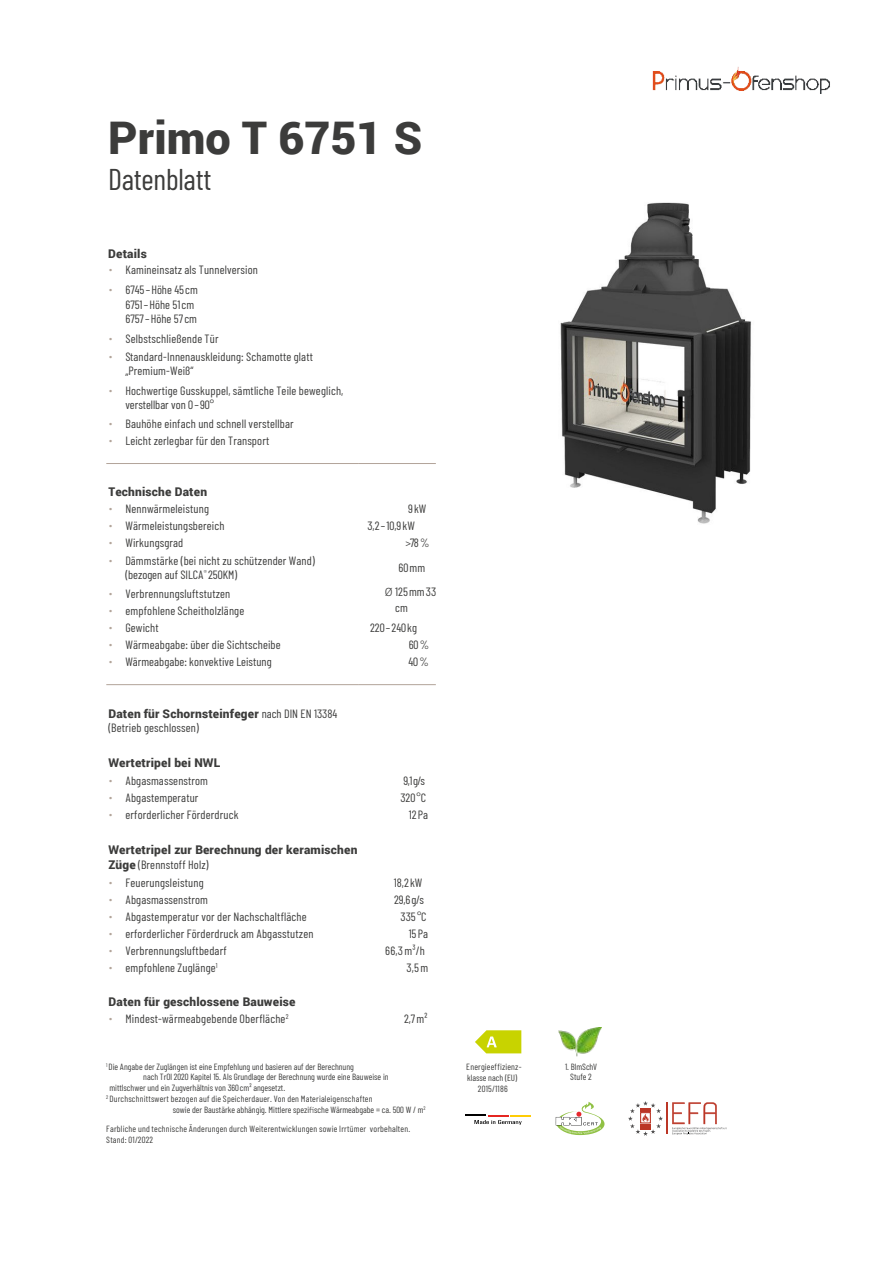
<style>
.page{position:relative;width:893px;height:1263px;background:#fff}
.page>*{position:absolute;margin:0;border:0;box-sizing:border-box;transform-origin:0 0}
.t1{font:900 45px "Roboto";color:#3c3c3b}
.t2{font:30px "Barlow Condensed";letter-spacing:-.01em;color:#3c3c3b}
.t3{font:12px/14.4px "Barlow Condensed";letter-spacing:.015em;color:#3c3c3b}
.t4{font:900 12px "Roboto";letter-spacing:.015em;color:#3c3c3b}
.t5{font:9px/10.1px "Barlow Condensed";color:#3c3c3b;text-align:center}
.t6{font:9px/10.8px "Barlow Condensed";letter-spacing:.02em;color:#3c3c3b}
.s1{font-family:"Brix Sans";font-weight:300;color:#b2a499}
.s2{font-family:"Brix Sans";font-weight:300}
.s3{font-family:"Barlow Condensed";font-weight:400}
.s4{font-family:"Roboto";font-weight:900}
</style>
<div class="page">
<hr style="left:106px;top:463px;width:253px;height:1px;background:#b2a499">
<hr style="left:359px;top:463px;width:77px;height:1px;background:#b2a499">
<hr style="left:106px;top:684px;width:253px;height:1px;background:#b2a499">
<hr style="left:359px;top:684px;width:77px;height:1px;background:#b2a499">
<svg style="left:475px;top:1030px;width:46px;height:23px"></svg>
<img style="left:558px;top:1028px;width:44px;height:28px">
<svg style="left:465px;top:1115px;width:66px;height:10px"></svg>
<svg style="left:556px;top:1102px;width:48px;height:33px"></svg>
<hr style="left:666px;top:1102px;width:1px;height:32px;background:#bb3626">
<svg style="left:672px;top:1102px;width:55px;height:33px"></svg>
<svg style="left:628px;top:1101px;width:35px;height:35px"></svg>
<img style="left:652px;top:67px;width:178px;height:27px">
<img style="left:560px;top:202px;width:191px;height:322px">
<h1 class="t1" style="left:108px;top:106px;width:316px">Primo T 6751 S</h1>
<h2 class="t2" style="left:108px;top:160px;width:105px">Datenblatt</h2>
<p class="t4" style="left:108px;top:245px;width:40px">Details</p>
<p class="t3" style="left:108px;top:263px;width:151px"><span class="s1">•</span> Kamineinsatz als Tunnelversion</p>
<p class="t3" style="left:125px;top:282px;width:74px;text-indent:-17px"><span class="s1">•</span> 6745 – Höhe 45 cm<br>6751 – Höhe 51 cm<br>6757 – Höhe 57 cm</p>
<p class="t3" style="left:108px;top:331px;width:112px"><span class="s1">•</span> Selbstschließende Tür</p>
<p class="t3" style="left:125px;top:349px;width:189px;text-indent:-17px"><span class="s1">•</span> Standard-Innenauskleidung: Schamotte glatt „Premium-Weiß“</p>
<p class="t3" style="left:125px;top:383px;width:219px;text-indent:-17px"><span class="s1">•</span> Hochwertige Gusskuppel, sämtliche Teile beweglich, verstellbar von 0 – 90°</p>
<p class="t3" style="left:108px;top:416px;width:187px"><span class="s1">•</span> Bauhöhe einfach und schnell verstellbar</p>
<p class="t3" style="left:108px;top:433px;width:162px"><span class="s1">•</span> Leicht zerlegbar für den Transport</p>
<p class="t4" style="left:108px;top:483px;width:100px">Technische Daten</p>
<p class="t3" style="left:408px;top:501px;width:20px">9 kW</p>
<p class="t3" style="left:367px;top:518px;width:49px">3,2 – 10,9 kW</p>
<p class="t3" style="left:405px;top:535px;width:26px"><span class="s2">&gt;</span>78 %</p>
<p class="t3" style="left:385px;top:555px;width:53px;line-height:24px;text-align:center">60 mm<br><span class="s2">Ø</span> 125 mm 33</p>
<p class="t3" style="left:370px;top:598px;width:49px;line-height:19.6px;text-indent:25px">cm<br>220 – 240 kg</p>
<p class="t3" style="left:409px;top:637px;width:22px">60 %</p>
<p class="t3" style="left:108px;top:501px;width:102px"><span class="s1">•</span> Nennwärmeleistung</p>
<p class="t3" style="left:108px;top:518px;width:118px"><span class="s1">•</span> Wärmeleistungsbereich</p>
<p class="t3" style="left:108px;top:535px;width:76px"><span class="s1">•</span> Wirkungsgrad</p>
<p class="t3" style="left:125px;top:553px;width:191px;text-indent:-17px"><span class="s1">•</span> Dämmstärke (bei nicht zu schützender Wand) (bezogen auf SILCA<sup>®</sup> 250KM)</p>
<p class="t3" style="left:108px;top:586px;width:123px"><span class="s1">•</span> Verbrennungsluftstutzen</p>
<p class="t3" style="left:108px;top:603px;width:137px"><span class="s1">•</span> empfohlene Scheitholzlänge</p>
<p class="t3" style="left:108px;top:620px;width:52px"><span class="s1">•</span> Gewicht</p>
<p class="t3" style="left:108px;top:637px;width:174px"><span class="s1">•</span> Wärmeabgabe: über die Sichtscheibe</p>
<p class="t3" style="left:108px;top:654px;width:165px"><span class="s1">•</span> Wärmeabgabe: konvektive Leistung</p>
<p class="t3" style="left:408px;top:654px;width:22px">40 %</p>
<p class="t4" style="left:108px;top:705px;width:230px">Daten für Schornsteinfeger <span class="s3">nach DIN EN 13384</span></p>
<p class="t3" style="left:108px;top:720px;width:92px">(Betrieb geschlossen)</p>
<p class="t4" style="left:108px;top:754px;width:113px">Wertetripel bei NWL</p>
<p class="t3" style="left:400px;top:772px;width:27px;line-height:17px">9,1 g/s<br>320 °C</p>
<p class="t3" style="left:108px;top:773px;width:101px"><span class="s1">•</span> Abgasmassenstrom</p>
<p class="t3" style="left:108px;top:790px;width:92px"><span class="s1">•</span> Abgastemperatur</p>
<p class="t3" style="left:108px;top:807px;width:132px"><span class="s1">•</span> erforderlicher Förderdruck</p>
<p class="t3" style="left:409px;top:807px;width:21px">12 Pa</p>
<p class="t4" style="left:108px;top:841px;width:251px">Wertetripel zur Berechnung der keramischen</p>
<p class="t3" style="left:108px;top:857px;width:102px"><span class="s4">Züge</span> (Brennstoff Holz)</p>
<p class="t3" style="left:394px;top:875px;width:30px">18,2 kW</p>
<p class="t3" style="left:394px;top:892px;width:31px">29,6 g/s</p>
<p class="t3" style="left:400px;top:909px;width:28px">335 °C</p>
<p class="t3" style="left:409px;top:926px;width:21px">15 Pa</p>
<p class="t3" style="left:385px;top:943px;width:41px">66,3 m³/h</p>
<p class="t3" style="left:108px;top:875px;width:97px"><span class="s1">•</span> Feuerungsleistung</p>
<p class="t3" style="left:108px;top:892px;width:101px"><span class="s1">•</span> Abgasmassenstrom</p>
<p class="t3" style="left:108px;top:909px;width:200px"><span class="s1">•</span> Abgastemperatur vor der Nachschaltfläche</p>
<p class="t3" style="left:108px;top:926px;width:207px"><span class="s1">•</span> erforderlicher Förderdruck am Abgasstutzen</p>
<p class="t3" style="left:108px;top:943px;width:120px"><span class="s1">•</span> Verbrennungsluftbedarf</p>
<p class="t3" style="left:108px;top:960px;width:111px"><span class="s1">•</span> empfohlene Zuglänge<sup>1</sup></p>
<p class="t3" style="left:406px;top:960px;width:23px">3,5m</p>
<p class="t4" style="left:108px;top:994px;width:189px">Daten für geschlossene Bauweise</p>
<p class="t3" style="left:108px;top:1011px;width:182px"><span class="s1">•</span> Mindest-wärmeabgebende Oberfläche<sup>2</sup></p>
<p class="t3" style="left:404px;top:1011px;width:25px">2,7m²</p>
<p class="t5" style="left:106px;top:1061px;width:249px"><sup>1</sup> Die Angabe der Zuglängen ist eine Empfehlung und basieren auf der Berechnung</p>
<p class="t5" style="left:143px;top:1072px;width:247px">nach TrOl 2020 Kapitel 15. Als Grundlage der Berechnung wurde eine Bauweise in</p>
<p class="t5" style="left:109px;top:1083px;width:177px">mittlschwer und ein Zugverhältnis von 360 cm² angesetzt.</p>
<p class="t6" style="left:106px;top:1093px;width:268px"><sup>2</sup> Durchschnittswert bezogen auf die Speicherdauer. Von den Materialeigenschaften</p>
<p class="t5" style="left:173px;top:1104px;width:254px">sowie der Baustärke abhängig. Mittlere spezi<span class="s2">fi</span>sche Wärmeabgabe = ca. 500 W / m<sup>2</sup></p>
<p class="t6" style="left:106px;top:1123px;width:305px">Farbliche und technische Änderungen durch Weiterentwicklungen sowie Irrtümer vorbehalten.<br>Stand: 01/2022</p>
<p class="t6" style="left:466px;top:1061px;width:57px;text-align:center">Energieeffizienz&shy;klasse nach (EU)<br>2015/1186</p>
<p class="t5" style="left:565px;top:1061px;width:34px">1. BImSchV<br>Stufe 2</p>
</div>
